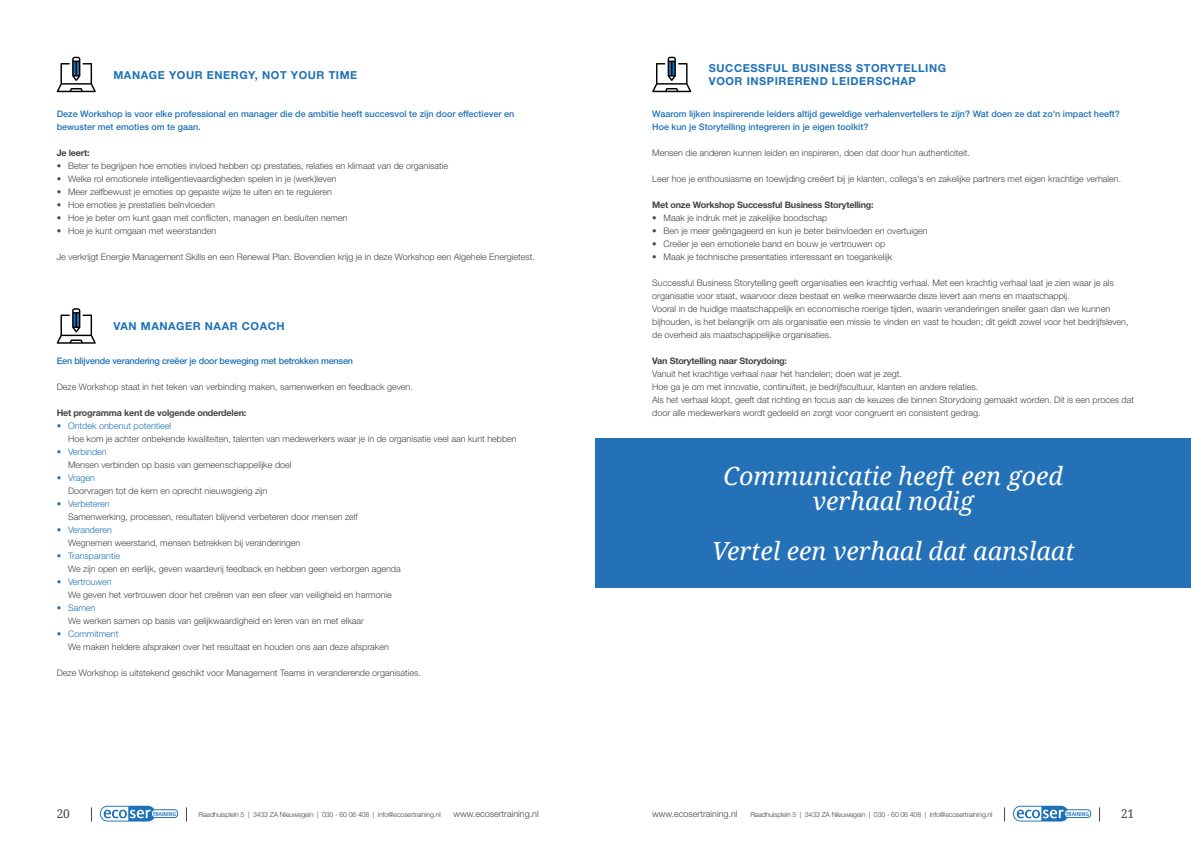
<style>
.page{position:relative;width:1191px;height:842px;background:#fff}
.page>*{position:absolute;margin:0;border:0;box-sizing:border-box;transform-origin:0 0}
.t1{font:italic 25px/25px "Noto Serif";color:#fff;text-align:center}
.t2{font:12px "Noto Serif";color:#454444}
.t3{font:700 11px/13px "Helvetica Neue";letter-spacing:.05em;color:#1d71b8}
.t4{font:300 9px/13px "Helvetica Neue";color:#454444}
.t5{font:500 9px/13px "Helvetica Neue";color:#1d71b8}
.t6{font:700 9px "Helvetica Neue";letter-spacing:-.02em;color:#454444}
.t7{font:300 9px "Helvetica Neue";color:#1d71b8}
.t8{font:500 9px "Helvetica Neue";letter-spacing:-.02em;color:#1d71b8}
.t9{font:300 7px "Helvetica Neue";letter-spacing:-.02em;color:#454444}
.t10{font:700 condensed 5.6px "Frutiger";color:#1d71b8}
</style>
<div class="page">
<svg style="left:186px;top:807px;width:1px;height:14px"></svg>
<svg style="left:1099px;top:807px;width:1px;height:14px"></svg>
<svg style="left:91px;top:807px;width:1px;height:14px"></svg>
<svg style="left:1004px;top:807px;width:1px;height:14px"></svg>
<svg style="left:100px;top:806px;width:78px;height:15px"></svg>
<svg style="left:1013px;top:806px;width:78px;height:15px"></svg>
<div style="left:595px;top:438px;width:596px;height:150px;background:#2471b8"></div>
<svg style="left:57px;top:57px;width:39px;height:35px"></svg>
<svg style="left:652px;top:57px;width:39px;height:35px"></svg>
<svg style="left:57px;top:308px;width:39px;height:36px"></svg>
<p class="t3" style="left:113px;top:68px;width:245px">MANAGE YOUR ENERGY, NOT YOUR TIME</p>
<p class="t3" style="left:709px;top:62px;width:239px">SUCCESSFUL BUSINESS STORYTELLING<br>VOOR INSPIREREND LEIDERSCHAP</p>
<p class="t5" style="left:57px;top:107px;width:459px">Deze Workshop is voor elke professional en manager die de ambitie heeft succesvol te zijn door effectiever en bewuster met emoties om te gaan.</p>
<p class="t6" style="left:57px;top:147px;width:35px">Je leert:</p>
<p class="t4" style="left:57px;top:159px;width:393px">• Beter te begrijpen hoe emoties invloed hebben op prestaties, relaties en klimaat van de organisatie</p>
<p class="t4" style="left:57px;top:172px;width:281px">• Welke rol emotionele intelligentievaardigheden spelen in je (werk)leven</p>
<p class="t4" style="left:57px;top:185px;width:277px">• Meer zelfbewust je emoties op gepaste wijze te uiten en te reguleren</p>
<p class="t4" style="left:57px;top:198px;width:160px">• Hoe emoties je prestaties beïnvloeden</p>
<p class="t4" style="left:57px;top:211px;width:292px">• Hoe je beter om kunt gaan met conflicten, managen en besluiten nemen</p>
<p class="t4" style="left:57px;top:224px;width:161px">• Hoe je kunt omgaan met weerstanden</p>
<p class="t4" style="left:57px;top:250px;width:480px">Je verkrijgt Energie Management Skills en een Renewal Plan. Bovendien krijg je in deze Workshop een Algehele Energietest.</p>
<p class="t3" style="left:113px;top:320px;width:173px">VAN MANAGER NAAR COACH</p>
<p class="t8" style="left:57px;top:355px;width:298px">Een blijvende verandering creëer je door beweging met betrokken mensen</p>
<p class="t4" style="left:57px;top:380px;width:358px">Deze Workshop staat in het teken van verbinding maken, samenwerken en feedback geven.</p>
<p class="t6" style="left:57px;top:407px;width:191px">Het programma kent de volgende onderdelen:</p>
<p class="t7" style="left:57px;top:420px;width:116px">• Ontdek onbenut potentieel</p>
<p class="t4" style="left:68px;top:432px;width:450px">Hoe kom je achter onbekende kwaliteiten, talenten van medewerkers waar je in de organisatie veel aan kunt hebben</p>
<p class="t7" style="left:57px;top:446px;width:52px">• Verbinden</p>
<p class="t4" style="left:68px;top:458px;width:225px">Mensen verbinden op basis van gemeenschappelijke doel</p>
<p class="t7" style="left:57px;top:472px;width:40px">• Vragen</p>
<p class="t4" style="left:68px;top:484px;width:201px">Doorvragen tot de kern en oprecht nieuwsgierig zijn</p>
<p class="t7" style="left:57px;top:498px;width:55px">• Verbeteren</p>
<p class="t4" style="left:68px;top:510px;width:291px">Samenwerking, processen, resultaten blijvend verbeteren door mensen zelf</p>
<p class="t7" style="left:57px;top:524px;width:57px">• Veranderen</p>
<p class="t4" style="left:68px;top:536px;width:234px">Wegnemen weerstand, mensen betrekken bij veranderingen</p>
<p class="t7" style="left:57px;top:550px;width:65px">• Transparantie</p>
<p class="t4" style="left:68px;top:562px;width:334px">We zijn open en eerlijk, geven waardevrij feedback en hebben geen verborgen agenda</p>
<p class="t7" style="left:57px;top:576px;width:57px">• Vertrouwen</p>
<p class="t4" style="left:68px;top:588px;width:325px">We geven het vertrouwen door het creëren van een sfeer van veiligheid en harmonie</p>
<p class="t7" style="left:57px;top:602px;width:40px">• Samen</p>
<p class="t4" style="left:68px;top:614px;width:297px">We werken samen op basis van gelijkwaardigheid en leren van en met elkaar</p>
<p class="t7" style="left:57px;top:628px;width:63px">• Commitment</p>
<p class="t4" style="left:68px;top:640px;width:322px">We maken heldere afspraken over het resultaat en houden ons aan deze afspraken</p>
<p class="t4" style="left:57px;top:666px;width:366px">Deze Workshop is uitstekend geschikt voor Management Teams in veranderende organisaties.</p>
<p class="t5" style="left:652px;top:107px;width:469px">Waarom lijken inspirerende leiders altijd geweldige verhalenvertellers te zijn? Wat doen ze dat zo'n impact heeft?<br>Hoe kun je Storytelling integreren in je eigen toolkit?</p>
<p class="t4" style="left:652px;top:146px;width:319px">Mensen die anderen kunnen leiden en inspireren, doen dat door hun authenticiteit.</p>
<p class="t4" style="left:652px;top:172px;width:470px">Leer hoe je enthousiasme en toewijding creëert bij je klanten, collega's en zakelijke partners met eigen krachtige verhalen.</p>
<p class="t6" style="left:652px;top:199px;width:223px">Met onze Workshop Successful Business Storytelling:</p>
<p class="t4" style="left:652px;top:211px;width:177px">• Maak je indruk met je zakelijke boodschap</p>
<p class="t4" style="left:652px;top:224px;width:277px">• Ben je meer geëngageerd en kun je beter beïnvloeden en overtuigen</p>
<p class="t4" style="left:652px;top:237px;width:235px">• Creëer je een emotionele band en bouw je vertrouwen op</p>
<p class="t4" style="left:652px;top:250px;width:241px">• Maak je technische presentaties interessant en toegankelijk</p>
<p class="t4" style="left:652px;top:276px;width:478px">Successful Business Storytelling geeft organisaties een krachtig verhaal. Met een krachtig verhaal laat je zien waar je als organisatie voor staat, waarvoor deze bestaat en welke meerwaarde deze levert aan mens en maatschappij.<br>Vooral in de huidige maatschappelijk en economische roerige tijden, waarin veranderingen sneller gaan dan we kunnen bijhouden, is het belangrijk om als organisatie een missie te vinden en vast te houden; dit geldt zowel voor het bedrijfsleven, de overheid als maatschappelijke organisaties.</p>
<p class="t6" style="left:652px;top:355px;width:136px">Van Storytelling naar Storydoing:</p>
<p class="t4" style="left:652px;top:367px;width:483px">Vanuit het krachtige verhaal naar het handelen; doen wat je zegt.<br>Hoe ga je om met innovatie, continuïteit, je bedrijfscultuur, klanten en andere relaties.<br>Als het verhaal klopt, geeft dat richting en focus aan de keuzes die binnen Storydoing gemaakt worden. Dit is een proces dat door alle medewerkers wordt gedeeld en zorgt voor congruent en consistent gedrag.</p>
<h1 class="t1" style="left:723px;top:462px;width:341px">Communicatie heeft een goed verhaal nodig</h1>
<h1 class="t1" style="left:712px;top:537px;width:364px">Vertel een verhaal dat aanslaat</h1>
<h2 class="t2" style="left:57px;top:805px;width:15px">20</h2>
<p class="t10" style="left:153px;top:810px;width:25px">TRAINING</p>
<p class="t9" style="left:198px;top:810px;width:244px">Raadhuisplein 5 | 3433 ZA Nieuwegein | 030 - 60 06 408 | info@ecosertraining.nl</p>
<p class="t4" style="left:453px;top:807px;width:87px">www.ecosertraining.nl</p>
<p class="t4" style="left:652px;top:807px;width:87px">www.ecosertraining.nl</p>
<p class="t9" style="left:750px;top:810px;width:244px">Raadhuisplein 5 | 3433 ZA Nieuwegein | 030 - 60 06 408 | info@ecosertraining.nl</p>
<p class="t10" style="left:1065px;top:810px;width:25px">TRAINING</p>
<h2 class="t2" style="left:1121px;top:805px;width:15px">21</h2>
</div>
